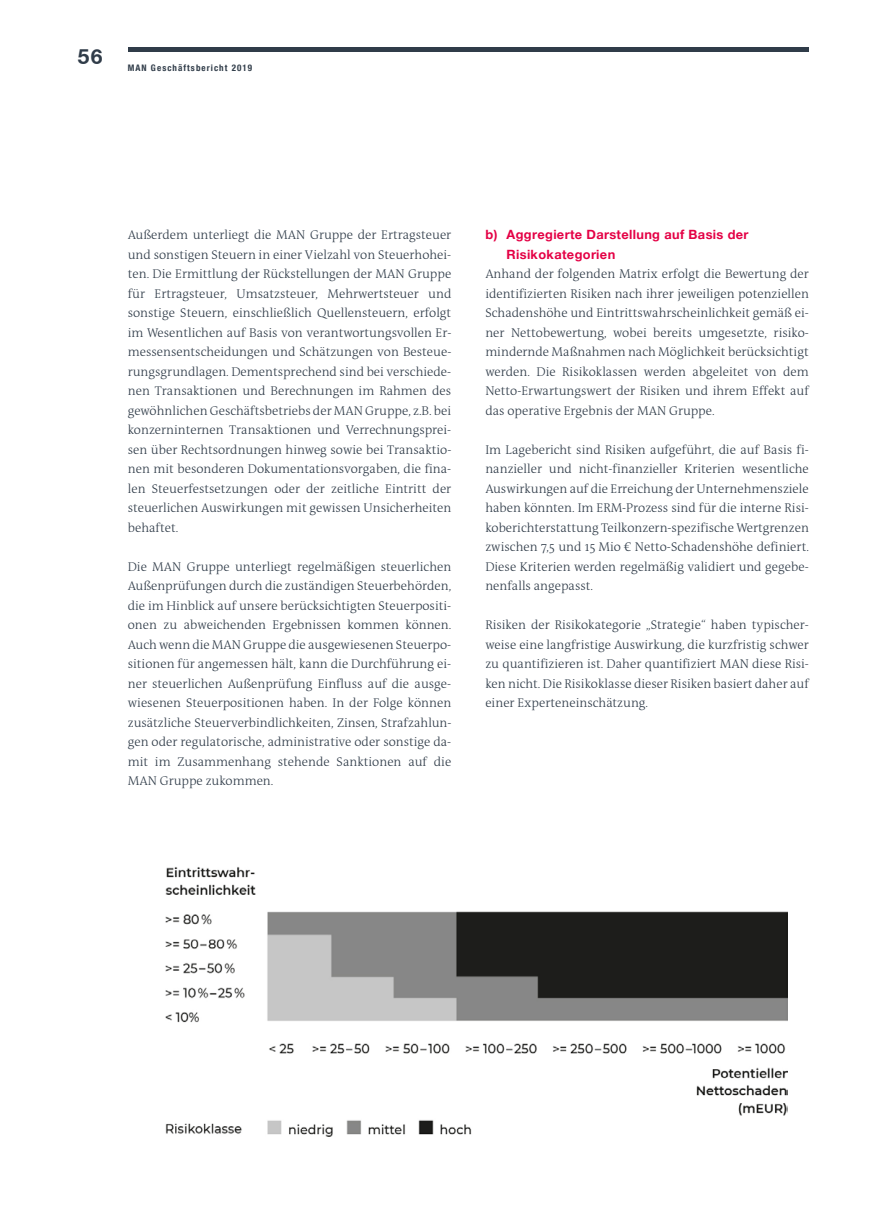
<style>
.page{position:relative;width:894px;height:1212px;background:#fff}
.page>*{position:absolute;margin:0;border:0;box-sizing:border-box;transform-origin:0 0}
.t1{font:700 21px "Man Global";color:#303c49}
.t2{font:300 12.75px/19.5px "The Antiqua B W3";color:#303c49;text-align:justify}
.t3{font:700 12.75px/19.5px "Man Global";letter-spacing:.03em;color:#e40045}
.t4{font:700 9px "Man Global Condensed";letter-spacing:.12em;color:#303c49}
</style>
<div class="page">
<div style="left:128px;top:47px;width:680px;height:5px;background:#303c49"></div>
<img style="left:165px;top:867px;width:622px;height:270px">
<h1 class="t1" style="left:78px;top:44px;width:26px">56</h1>
<p class="t4" style="left:128px;top:62px;width:126px">MAN Geschäftsbericht 2019</p>
<p class="t2" style="left:128px;top:225px;width:325px">Außerdem unterliegt die MAN Gruppe der Ertragsteuer und sonstigen Steuern in einer Vielzahl von Steuerhohei&shy;ten. Die Ermittlung der Rückstellungen der MAN Gruppe für Ertragsteuer, Umsatzsteuer, Mehrwertsteuer und sonstige Steuern, einschließlich Quellensteuern, erfolgt im Wesentlichen auf Basis von verantwortungsvollen Er&shy;messensentscheidungen und Schätzungen von Besteue&shy;rungsgrundlagen. Dementsprechend sind bei verschiede&shy;nen Transaktionen und Berechnungen im Rahmen des gewöhnlichen Geschäftsbetriebs der MAN Gruppe, z.B. bei konzerninternen Transaktionen und Verrechnungsprei&shy;sen über Rechtsordnungen hinweg sowie bei Transaktio&shy;nen mit besonderen Dokumentationsvorgaben, die fina&shy;len Steuerfestsetzungen oder der zeitliche Eintritt der steuerlichen Auswirkungen mit gewissen Unsicherheiten behaftet.</p>
<p class="t2" style="left:128px;top:556px;width:325px">Die MAN Gruppe unterliegt regelmäßigen steuerlichen Außenprüfungen durch die zuständigen Steuerbehörden, die im Hinblick auf unsere berücksichtigten Steuerpositi&shy;onen zu abweichenden Ergebnissen kommen können.<br>Auch wenn die MAN Gruppe die ausgewiesenen Steuerpo&shy;sitionen für angemessen hält, kann die Durchführung ei&shy;ner steuerlichen Außenprüfung Einfluss auf die ausge&shy;wiesenen Steuerpositionen haben. In der Folge können zusätzliche Steuerverbindlichkeiten, Zinsen, Strafzahlun&shy;gen oder regulatorische, administrative oder sonstige da&shy;mit im Zusammenhang stehende Sanktionen auf die MAN Gruppe zukommen.</p>
<h4 class="t3" style="left:506px;top:225px;width:243px;text-indent:-21px">b) Aggregierte Darstellung auf Basis der<br>Risikokategorien</h4>
<p class="t2" style="left:485px;top:264px;width:325px">Anhand der folgenden Matrix erfolgt die Bewertung der identifizierten Risiken nach ihrer jeweiligen potenziellen Schadenshöhe und Eintrittswahrscheinlichkeit gemäß ei&shy;ner Nettobewertung, wobei bereits umgesetzte, risiko&shy;mindernde Maßnahmen nach Möglichkeit berücksichtigt werden. Die Risikoklassen werden abgeleitet von dem Netto-Erwartungswert der Risiken und ihrem Effekt auf das operative Ergebnis der MAN Gruppe.</p>
<p class="t2" style="left:485px;top:439px;width:325px">Im Lagebericht sind Risiken aufgeführt, die auf Basis fi&shy;nanzieller und nicht-finanzieller Kriterien wesentliche Auswirkungen auf die Erreichung der Unternehmensziele haben könnten. Im ERM-Prozess sind für die interne Risi&shy;koberichterstattung Teilkonzern-spezifische Wertgrenzen zwischen 7,5 und 15 Mio € Netto-Schadenshöhe definiert.<br>Diese Kriterien werden regelmäßig validiert und gegebe&shy;nenfalls angepasst.</p>
<p class="t2" style="left:485px;top:615px;width:325px">Risiken der Risikokategorie „Strategie“ haben typischer&shy;weise eine langfristige Auswirkung, die kurzfristig schwer zu quantifizieren ist. Daher quantifiziert MAN diese Risi&shy;ken nicht. Die Risikoklasse dieser Risiken basiert daher auf einer Experteneinschätzung.</p>
</div>
